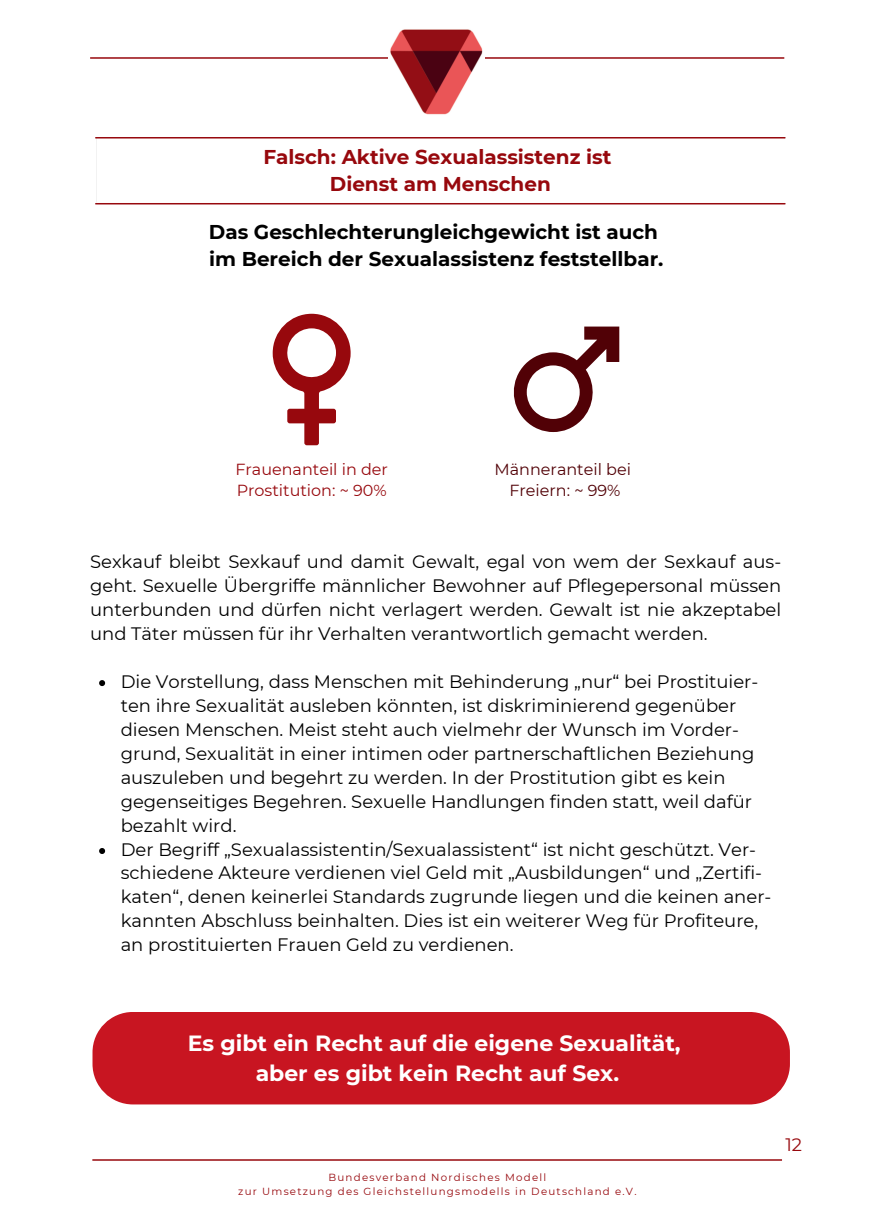
<style>
.page{position:relative;width:873px;height:1224px;background:#fff}
.page>*{position:absolute;margin:0;border:0;box-sizing:border-box;transform-origin:0 0}
.t1{font:700 22px/30px "Montserrat";color:#fff;text-align:center}
.t2{font:700 20px/27px "Montserrat";color:#000}
.t3{font:700 20px/27px "Montserrat";color:#97080d;text-align:center}
.t4{font:18px/24px "Montserrat";color:#000;text-align:justify}
.t5{font:18px "Montserrat";color:#97080d}
.t6{font:16px/21.4px "Montserrat";color:#97080d}
.t7{font:16px/21.4px "Montserrat";color:#510106;text-align:center}
.t8{font:10.2px/13.8px "Montserrat";letter-spacing:.12em;color:#97080d;text-align:center}
</style>
<div class="page">
<hr style="left:92px;top:1159px;width:690px;height:2px;background:#97080d">
<hr style="left:90px;top:57px;width:694px;height:2px;background:#97080d">
<img style="left:388px;top:29px;width:96px;height:86px">
<hr style="left:95px;top:137px;width:690px;height:2px;background:#97080d">
<hr style="left:95px;top:203px;width:690px;height:1px;background:#97080d">
<div style="left:93px;top:1012px;width:697px;height:92px;background:#c81521;border-radius:40px"></div>
<svg style="left:99px;top:680px;width:6px;height:6px"></svg>
<svg style="left:99px;top:848px;width:6px;height:6px"></svg>
<svg style="left:513px;top:327px;width:106px;height:105px"></svg>
<svg style="left:273px;top:314px;width:78px;height:131px"></svg>
<p class="t3" style="left:263px;top:142px;width:350px">Falsch: Aktive Sexualassistenz ist<br>Dienst am Menschen</p>
<p class="t2" style="left:209px;top:218px;width:456px">Das Geschlechterungleichgewicht ist auch im Bereich der Sexualassistenz feststellbar.</p>
<p class="t6" style="left:235px;top:458px;width:154px">Frauenanteil in der<br>Prostitution: ~ 90%</p>
<p class="t7" style="left:495px;top:458px;width:138px">Männeranteil bei<br>Freiern: ~ 99%</p>
<p class="t4" style="left:90px;top:549px;width:693px">Sexkauf bleibt Sexkauf und damit Gewalt, egal von wem der Sexkauf aus&shy;geht. Sexuelle Übergriffe männlicher Bewohner auf Pflegepersonal müssen unterbunden und dürfen nicht verlagert werden. Gewalt ist nie akzeptabel und Täter müssen für ihr Verhalten verantwortlich gemacht werden.</p>
<p class="t4" style="left:121px;top:669px;width:652px;text-align:left">Die Vorstellung, dass Menschen mit Behinderung „nur“ bei Prostituier&shy;ten ihre Sexualität ausleben könnten, ist diskriminierend gegenüber diesen Menschen. Meist steht auch vielmehr der Wunsch im Vorder&shy;grund, Sexualität in einer intimen oder partnerschaftlichen Beziehung auszuleben und begehrt zu werden. In der Prostitution gibt es kein gegenseitiges Begehren. Sexuelle Handlungen finden statt, weil dafür bezahlt wird.<br>Der Begriff „Sexualassistentin/Sexualassistent“ ist nicht geschützt. Ver&shy;schiedene Akteure verdienen viel Geld mit „Ausbildungen“ und „Zertifi&shy;katen“, denen keinerlei Standards zugrunde liegen und die keinen aner&shy;kannten Abschluss beinhalten. Dies ist ein weiterer Weg für Profiteure, an prostituierten Frauen Geld zu verdienen.</p>
<p class="t1" style="left:188px;top:1027px;width:494px">Es gibt ein Recht auf die eigene Sexualität, aber es gibt kein Recht auf Sex.</p>
<p class="t8" style="left:238px;top:1170px;width:400px">Bundesverband Nordisches Modell<br>zur Umsetzung des Gleichstellungsmodells in Deutschland e.V.</p>
<p class="t5" style="left:785px;top:1133px;width:18px">12</p>
</div>
